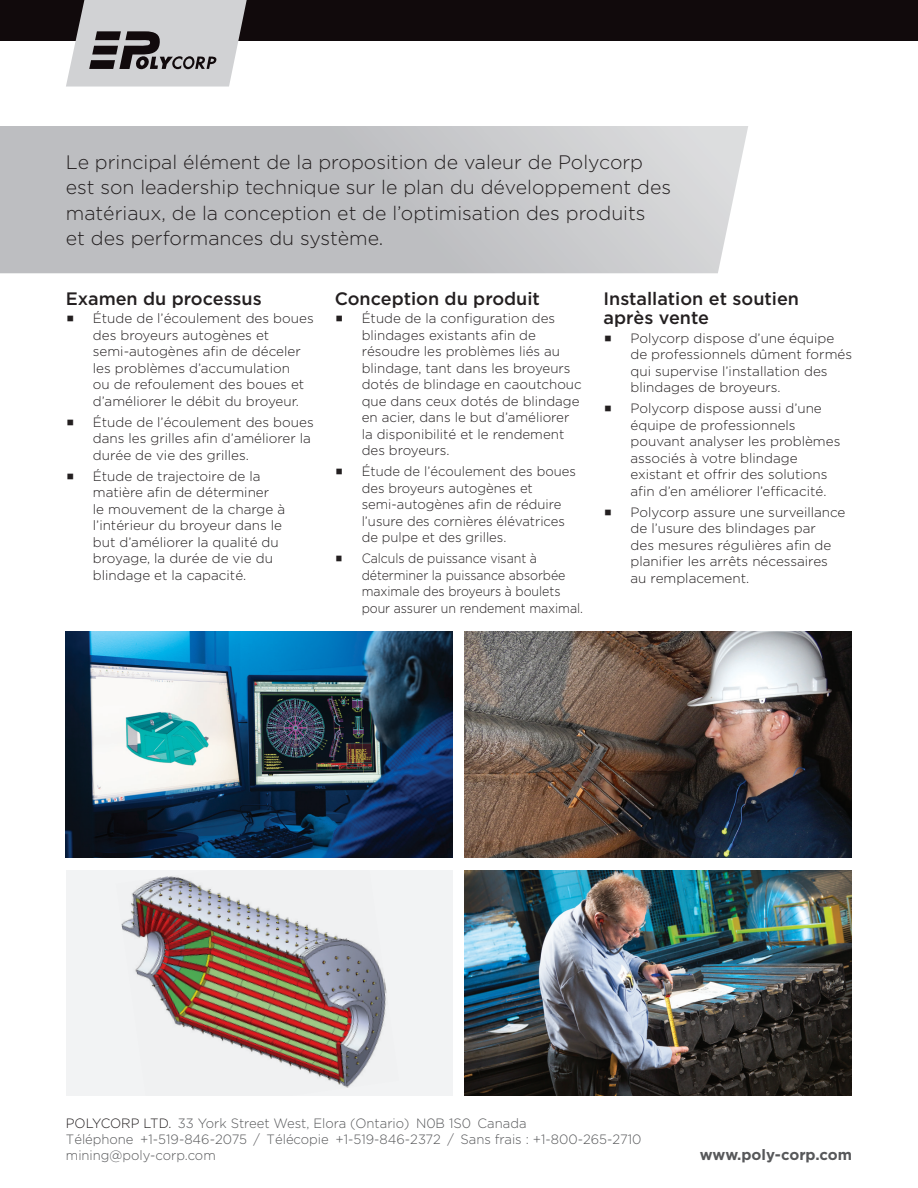
<style>
.page{position:relative;width:918px;height:1188px;background:#fff}
.page>*{position:absolute;margin:0;border:0;box-sizing:border-box;transform-origin:0 0}
.back_page_intro_para{font:300 19.5px/25.5px "Gotham";color:#231f20}
.body_copy{font:500 18px/19.5px "Gotham";color:#231f20}
.t1{font:700 15px "Gotham";color:#57585a}
.t2{font:300 13.5px/16.5px "Gotham";color:#231f20}
.t3{font:300 13.5px/16.2px "Gotham";color:#57585a}
.t4{font:300 13.5px/16.5px "Gotham";color:#231f20;scale:.92 1}
.s1{color:#231f20}
</style>
<div class="page">
<img style="left:465px;top:632px;width:386px;height:226px">
<div style="left:0;top:0;width:918px;height:40px;background:#110a0c"></div>
<svg style="left:0;top:126px;width:748px;height:147px;background:#c5c6c8"></svg>
<svg style="left:66px;top:0;width:181px;height:87px;background:#b3b2b4"></svg>
<img style="left:465px;top:870px;width:386px;height:226px">
<img style="left:66px;top:632px;width:386px;height:226px">
<svg style="left:66px;top:870px;width:386px;height:226px;fill:#f0f1f2"></svg>
<p class="back_page_intro_para" style="left:66px;top:149px;width:607px">Le principal élément de la proposition de valeur de Polycorp est son leadership technique sur le plan du développement des matériaux, de la conception et de l’optimisation des produits<br>et des performances du système.</p>
<p class="body_copy" style="left:66px;top:288px;width:197px">Examen du processus</p>
<p class="t2" style="left:93px;top:310px;width:222px">Étude de l’écoulement des boues des broyeurs autogènes et semi-autogènes afin de déceler les problèmes d’accumulation<br>ou de refoulement des boues et d’améliorer le débit du broyeur.</p>
<p class="t2" style="left:93px;top:414px;width:222px">Étude de l’écoulement des boues dans les grilles afin d’améliorer la durée de vie des grilles.</p>
<p class="t2" style="left:93px;top:467px;width:194px">Étude de trajectoire de la matière afin de déterminer<br>le mouvement de la charge à l’intérieur du broyeur dans le but d’améliorer la qualité du broyage, la durée de vie du blindage et la capacité.</p>
<p class="body_copy" style="left:335px;top:288px;width:207px">Conception du produit</p>
<p class="t2" style="left:362px;top:310px;width:222px">Étude de la configuration des blindages existants afin de résoudre les problèmes liés au blindage, tant dans les broyeurs dotés de blindage en caoutchouc que dans ceux dotés de blindage en acier, dans le but d’améliorer la disponibilité et le rendement des broyeurs.</p>
<p class="t2" style="left:362px;top:463px;width:216px">Étude de l’écoulement des boues des broyeurs autogènes et semi‑autogènes afin de réduire l’usure des cornières élévatrices de pulpe et des grilles.</p>
<p class="t4" style="left:362px;top:550px;width:242px">Calculs de puissance visant à déterminer la puissance absorbée maximale des broyeurs à boulets pour assurer un rendement maximal.</p>
<p class="body_copy" style="left:604px;top:288px;width:197px">Installation et soutien après vente</p>
<p class="t2" style="left:631px;top:330px;width:223px">Polycorp dispose d’une équipe de professionnels dûment formés qui supervise l’installation des blindages de broyeurs.</p>
<p class="t2" style="left:631px;top:400px;width:211px">Polycorp dispose aussi d’une équipe de professionnels pouvant analyser les problèmes associés à votre blindage existant et offrir des solutions afin d’en améliorer l’efficacité.</p>
<p class="t2" style="left:631px;top:503px;width:216px">Polycorp assure une surveillance de l’usure des blindages par<br>des mesures régulières afin de planifier les arrêts nécessaires au remplacement.</p>
<p class="t3" style="left:66px;top:1115px;width:462px"><span class="s1">POLYCORP LTD.</span> 33 York Street West, Elora (Ontario) N0B 1S0 Canada</p>
<p class="t3" style="left:66px;top:1131px;width:577px">Téléphone +1-519-846-2075 / Télécopie +1-519-846-2372 / Sans frais : +1-800-265-2710 mining@poly-corp.com</p>
<p class="t1" style="left:700px;top:1146px;width:154px">www.poly-corp.com</p>
</div>
